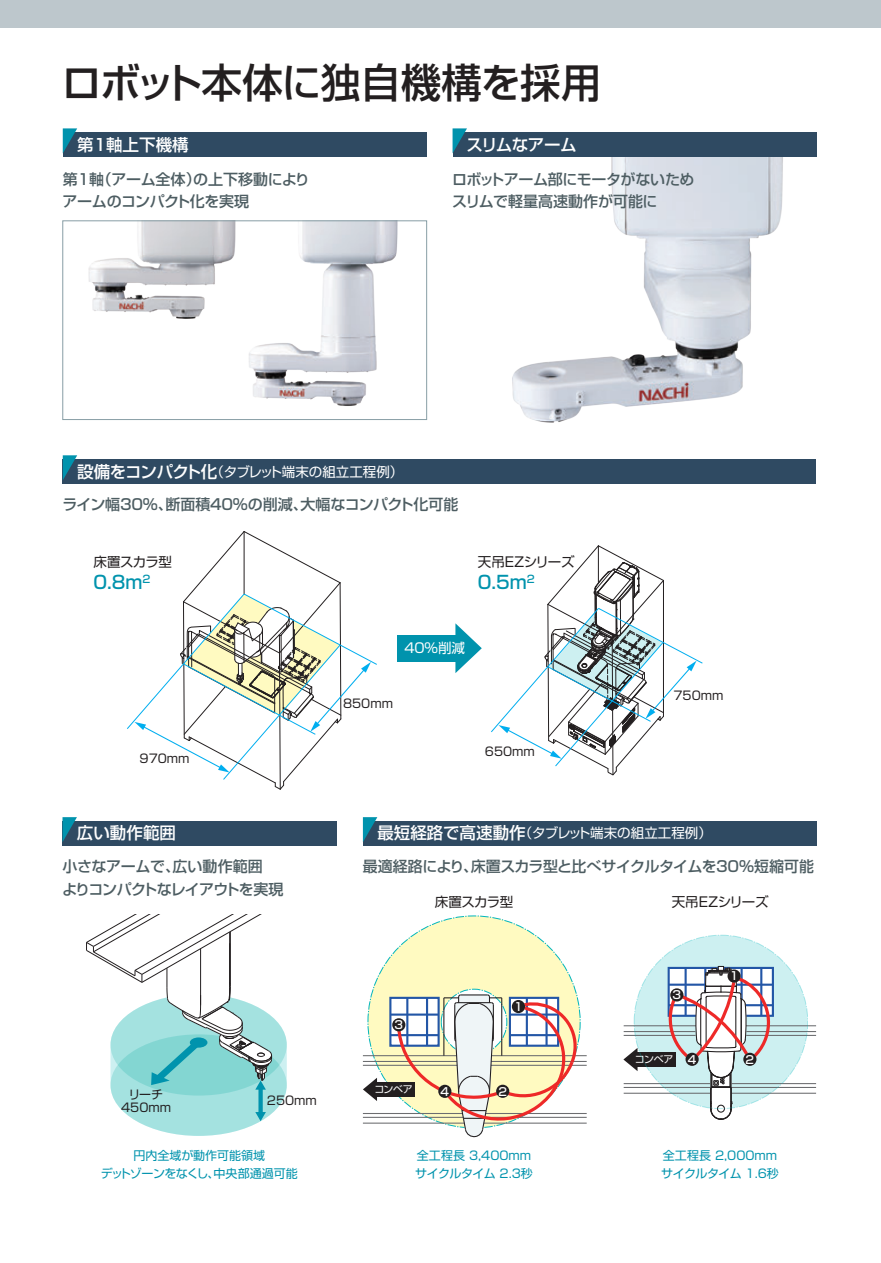
<style>
.page{position:relative;width:881px;height:1263px;background:#fff}
.page>*{position:absolute;margin:0;border:0;box-sizing:border-box;transform-origin:0 0}
.t1{font:500 40.5px "Shin Go Pro";letter-spacing:-.03em;color:#231f20}
.t2{font:500 18px "Shin Go Pro";color:#0093ad}
.t3{font:500 16.5px "Shin Go Pro";letter-spacing:-.01em;color:#fff}
.t4{font:500 16.5px "Shin Go Pro";letter-spacing:-.045em;color:#fff}
.t5{font:500 15px/22.5px "Shin Go Pro";letter-spacing:-.03em;color:#4d5d62}
.t6{font:500 15px "Shin Go Pro";color:#4d5d62}
.t7{font:13.5px "Shin Go Pro";color:#fff}
.t8{font:13.5px "Shin Go Pro";letter-spacing:-.03em;color:#231f20}
.t9{font:12px/18px "Shin Go Pro";color:#0093ad}
.t10{font:12px "Shin Go Pro";color:#231f20}
.t11{font:500 11.25px "Shin Go Pro";color:#fff}
.t12{font:500 10.5px "Shin Go Pro";color:#0093ad}
.t13{font:9.9px "Shin Go Pro";letter-spacing:-.035em;color:#fff}
</style>
<div class="page">
<div style="left:0;top:0;width:880px;height:28px;background:#bdc7cc"></div>
<img style="left:512px;top:158px;width:271px;height:265px">
<svg style="left:455px;top:623px;width:26px;height:50px"></svg>
<div style="left:397px;top:635px;width:66px;height:27px;background:#0093ad"></div>
<img style="left:88px;top:223px;width:119px;height:96px">
<img style="left:207px;top:223px;width:191px;height:183px">
<div style="left:63px;top:221px;width:363px;height:199px;border:1px solid #889ea5"></div>
<svg style="left:127px;top:531px;width:250px;height:259px"></svg>
<svg style="left:491px;top:545px;width:211px;height:231px"></svg>
<div style="left:63px;top:132px;width:363px;height:25px;background:#2f4a62"></div>
<svg style="left:63px;top:128px;width:14px;height:25px"></svg>
<div style="left:63px;top:459px;width:752px;height:24px;background:#2f4a62"></div>
<svg style="left:63px;top:455px;width:14px;height:25px"></svg>
<div style="left:368px;top:916px;width:212px;height:212px;background:#fffac1;border-radius:50%"></div>
<svg style="left:441px;top:989px;width:65px;height:66px"></svg>
<div style="left:390px;top:998px;width:48px;height:48px;background:#fff"></div>
<div style="left:389px;top:997px;width:50px;height:50px;border:2px solid #2356a6"></div>
<hr style="left:390px;top:1013px;width:48px;height:3px;background:#2356a6">
<hr style="left:390px;top:1034px;width:48px;height:2px;background:#2356a6">
<hr style="left:483px;top:1122px;width:103px;height:2px;background:#6c6d70">
<hr style="left:363px;top:1122px;width:101px;height:2px;background:#6c6d70">
<hr style="left:363px;top:1117px;width:100px;height:1px;background:#6c6d70">
<hr style="left:484px;top:1117px;width:102px;height:1px;background:#6c6d70">
<hr style="left:491px;top:1061px;width:95px;height:1px;background:#6c6d70">
<hr style="left:363px;top:1061px;width:94px;height:1px;background:#6c6d70">
<hr style="left:491px;top:1055px;width:95px;height:1px;background:#6c6d70">
<hr style="left:363px;top:1055px;width:93px;height:1px;background:#6c6d70">
<hr style="left:485px;top:1113px;width:101px;height:1px;background:#6c6d70">
<hr style="left:363px;top:1113px;width:99px;height:1px;background:#6c6d70">
<hr style="left:363px;top:1065px;width:94px;height:1px;background:#6c6d70">
<hr style="left:491px;top:1065px;width:95px;height:1px;background:#6c6d70">
<svg style="left:363px;top:1078px;width:14px;height:23px"></svg>
<div style="left:372px;top:1082px;width:43px;height:14px;background:#231f20"></div>
<svg style="left:395px;top:994px;width:185px;height:143px"></svg>
<div style="left:511px;top:1000px;width:14px;height:13px;background:#231f20;border-radius:50%"></div>
<div style="left:496px;top:1085px;width:13px;height:13px;background:#231f20;border-radius:50%"></div>
<div style="left:438px;top:1085px;width:13px;height:13px;background:#231f20;border-radius:50%"></div>
<div style="left:392px;top:1018px;width:13px;height:13px;background:#231f20;border-radius:50%"></div>
<div style="left:634px;top:935px;width:173px;height:174px;background:#cdf0f1;border-radius:50%"></div>
<hr style="left:623px;top:1093px;width:86px;height:1px;background:#6c6d70">
<hr style="left:623px;top:1087px;width:86px;height:1px;background:#6c6d70">
<hr style="left:623px;top:1031px;width:72px;height:1px;background:#6c6d70">
<hr style="left:623px;top:1025px;width:72px;height:1px;background:#6c6d70">
<hr style="left:623px;top:1083px;width:86px;height:1px;background:#6c6d70">
<hr style="left:623px;top:1035px;width:72px;height:1px;background:#6c6d70">
<hr style="left:731px;top:1093px;width:84px;height:1px;background:#6c6d70">
<hr style="left:730px;top:1087px;width:85px;height:1px;background:#6c6d70">
<hr style="left:746px;top:1031px;width:69px;height:1px;background:#6c6d70">
<hr style="left:745px;top:1025px;width:70px;height:1px;background:#6c6d70">
<hr style="left:731px;top:1083px;width:84px;height:1px;background:#6c6d70">
<hr style="left:746px;top:1035px;width:69px;height:1px;background:#6c6d70">
<svg style="left:663px;top:966px;width:111px;height:154px"></svg>
<svg style="left:623px;top:1048px;width:14px;height:23px"></svg>
<div style="left:632px;top:1052px;width:43px;height:14px;background:#231f20"></div>
<div style="left:727px;top:969px;width:13px;height:14px;background:#231f20;border-radius:50%"></div>
<div style="left:743px;top:1053px;width:13px;height:13px;background:#231f20;border-radius:50%"></div>
<div style="left:685px;top:1053px;width:13px;height:13px;background:#231f20;border-radius:50%"></div>
<div style="left:670px;top:988px;width:13px;height:13px;background:#231f20;border-radius:50%"></div>
<div style="left:363px;top:821px;width:452px;height:24px;background:#2f4a62"></div>
<svg style="left:363px;top:817px;width:14px;height:25px"></svg>
<svg style="left:86px;top:915px;width:201px;height:221px"></svg>
<div style="left:62px;top:821px;width:274px;height:24px;background:#2f4a62"></div>
<svg style="left:62px;top:817px;width:15px;height:25px"></svg>
<div style="left:452px;top:132px;width:364px;height:25px;background:#2f4a62"></div>
<svg style="left:452px;top:128px;width:15px;height:25px"></svg>
<h1 class="t1" style="left:62px;top:49px;width:541px">ロボット本体に独自機構を採用</h1>
<p class="t3" style="left:77px;top:131px;width:113px">第１軸上下機構</p>
<p class="t3" style="left:466px;top:131px;width:112px">スリムなアーム</p>
<p class="t5" style="left:62px;top:166px;width:188px">第1 （軸アーム全体）<br>アームのコンパクト化を実現</p>
<p class="t6" style="left:193px;top:167px;width:118px">の上下移動により</p>
<p class="t5" style="left:452px;top:166px;width:244px">ロボットアーム部にモータがないためスリムで軽量高速動作が可能に</p>
<p class="t4" style="left:77px;top:458px;width:141px">設備をコンパクト化</p>
<p class="t7" style="left:210px;top:460px;width:194px">（タブレット端末の組立工程例(</p>
<p class="t6" style="left:165px;top:492px;width:144px">断面積４０％の削減、</p>
<p class="t5" style="left:300px;top:491px;width:159px">大幅なコンパクト化可能</p>
<p class="t5" style="left:62px;top:491px;width:112px">ライン幅３０％、</p>
<p class="t8" style="left:93px;top:551px;width:80px">床置スカラ型</p>
<p class="t12" style="left:142px;top:571px;width:9px">2</p>
<p class="t2" style="left:93px;top:568px;width:50px">0.8m</p>
<p class="t8" style="left:477px;top:551px;width:98px">天吊EZシリーズ</p>
<p class="t12" style="left:526px;top:571px;width:9px">2</p>
<p class="t2" style="left:477px;top:568px;width:50px">0.5m</p>
<p class="t10" style="left:139px;top:748px;width:51px">970mm</p>
<p class="t7" style="left:402px;top:637px;width:64px">４０％削減</p>
<p class="t10" style="left:343px;top:693px;width:51px">850mm</p>
<p class="t10" style="left:484px;top:742px;width:51px">650mm</p>
<p class="t10" style="left:673px;top:686px;width:51px">750mm</p>
<p class="t3" style="left:77px;top:820px;width:100px">広い動作範囲</p>
<p class="t3" style="left:377px;top:820px;width:150px">最短経路で高速動作</p>
<p class="t7" style="left:518px;top:822px;width:194px">（タブレット端末の組立工程例(</p>
<p class="t5" style="left:172px;top:853px;width:92px">広い動作範囲</p>
<p class="t5" style="left:62px;top:853px;width:223px">小さなアームで、<br>よりコンパクトなレイアウトを実現</p>
<p class="t5" style="left:714px;top:853px;width:101px">３０％短縮可能</p>
<p class="t5" style="left:363px;top:853px;width:355px">最適経路により床置スカラ型と比べサイクルタイムを</p>
<p class="t5" style="left:463px;top:853px;width:16px">、</p>
<p class="t8" style="left:434px;top:891px;width:80px">床置スカラ型</p>
<p class="t8" style="left:671px;top:891px;width:98px">天吊EZシリーズ</p>
<p class="t11" style="left:729px;top:967px;width:10px">1</p>
<p class="t11" style="left:672px;top:986px;width:10px">3</p>
<p class="t11" style="left:514px;top:997px;width:10px">1</p>
<p class="t11" style="left:394px;top:1016px;width:10px">3</p>
<p class="t13" style="left:634px;top:1051px;width:40px">コンベア</p>
<p class="t11" style="left:687px;top:1050px;width:10px">4</p>
<p class="t11" style="left:745px;top:1050px;width:10px">2</p>
<p class="t10" style="left:128px;top:1084px;width:36px">リーチ</p>
<p class="t10" style="left:121px;top:1098px;width:51px">450mm</p>
<p class="t10" style="left:267px;top:1091px;width:51px">250mm</p>
<p class="t13" style="left:374px;top:1081px;width:40px">コンベア</p>
<p class="t11" style="left:440px;top:1082px;width:10px">4</p>
<p class="t11" style="left:498px;top:1082px;width:10px">2</p>
<p class="t9" style="left:101px;top:1145px;width:198px;text-align:center">円内全域が動作可能領域<br>デットゾーンをなくし中央部通過可能</p>
<p class="t9" style="left:207px;top:1163px;width:13px">、</p>
<p class="t9" style="left:415px;top:1145px;width:119px">全工程長 3,400mmサイクルタイム 2.3秒</p>
<p class="t9" style="left:661px;top:1145px;width:119px">全工程長 2,000mmサイクルタイム 1.6秒</p>
</div>
